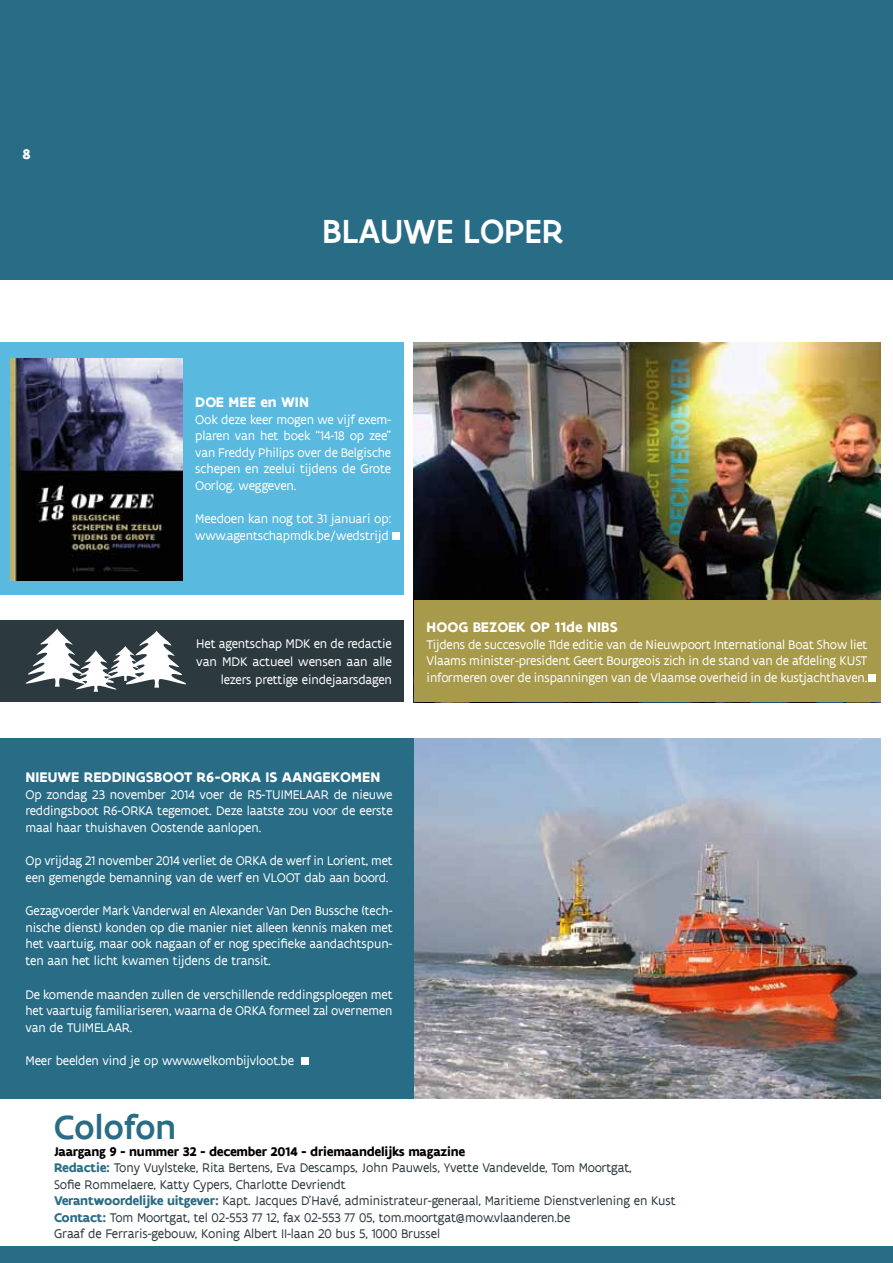
<style>
.page{position:relative;width:893px;height:1263px;background:#fff}
.page>*{position:absolute;margin:0;border:0;box-sizing:border-box;transform-origin:0 0}
.t1{font:500 36px "Flanders Art Sans";color:#fff}
.t2{font:500 36px "Flanders Art Sans";color:#286c86}
.t3{font:700 15px "Flanders Art Sans";color:#fff}
.t4{font:13.5px/16.5px "Flanders Art Sans";letter-spacing:-.01em;color:#fff;text-align:justify}
.t5{font:13.5px/16.5px "Flanders Art Sans";letter-spacing:-.01em;color:#2c393f}
.s1{font-weight:700;color:#000}
.s2{font-weight:700;color:#286c86}
</style>
<div class="page">
<div style="left:0;top:0;width:893px;height:280px;background:#286c86"></div>
<div style="left:0;top:1246px;width:893px;height:17px;background:#286c86"></div>
<div style="left:0;top:620px;width:404px;height:82px;background:#2c393f"></div>
<img style="left:414px;top:342px;width:466px;height:259px">
<div style="left:414px;top:601px;width:466px;height:101px;background:#a89a4b"></div>
<img style="left:414px;top:738px;width:466px;height:360px">
<div style="left:0;top:738px;width:414px;height:360px;background:#286c86"></div>
<svg style="left:25px;top:628px;width:161px;height:64px"></svg>
<div style="left:0;top:342px;width:404px;height:252px;background:#5ab9df"></div>
<img style="left:11px;top:358px;width:172px;height:222px">
<div style="left:301px;top:1057px;width:8px;height:8px;background:#fff"></div>
<div style="left:392px;top:532px;width:8px;height:8px;background:#fff"></div>
<div style="left:868px;top:674px;width:8px;height:8px;background:#fff"></div>
<p class="t3" style="left:23px;top:145px;width:10px">8</p>
<h1 class="t1" style="left:322px;top:208px;width:243px">BLAUWE LOPER</h1>
<p class="t3" style="left:195px;top:393px;width:115px">DOE MEE en WIN</p>
<p class="t4" style="left:195px;top:411px;width:197px">Ook deze keer mogen we vijf exem&shy;plaren van het boek “14-18 op zee” van Freddy Philips over de Belgische schepen en zeelui tijdens de Grote Oorlog. weggeven.</p>
<p class="t4" style="left:195px;top:511px;width:197px">Meedoen kan nog tot 31 januari op: www.agentschapmdk.be/wedstrijd</p>
<p class="t4" style="left:196px;top:635px;width:197px;line-height:18px;text-align:right">Het agentschap MDK en de redactie van MDK actueel wensen aan alle lezers prettige eindejaarsdagen</p>
<p class="t3" style="left:427px;top:618px;width:193px">HOOG BEZOEK OP 11de NIBS</p>
<p class="t4" style="left:427px;top:636px;width:442px">Tijdens de succesvolle 11de editie van de Nieuwpoort International Boat Show liet Vlaams minister-president Geert Bourgeois zich in de stand van de afdeling KUST informeren over de inspanningen van de Vlaamse overheid in de kustjachthaven.</p>
<p class="t3" style="left:26px;top:768px;width:356px">NIEUWE REDDINGSBOOT R6-ORKA IS AANGEKOMEN</p>
<p class="t4" style="left:26px;top:786px;width:369px">Op zondag 23 november 2014 voer de R5-TUIMELAAR de nieuwe reddingsboot R6-ORKA tegemoet. Deze laatste zou voor de eerste maal haar thuishaven Oostende aanlopen.</p>
<p class="t4" style="left:26px;top:853px;width:369px">Op vrijdag 21 november 2014 verliet de ORKA de werf in Lorient, met een gemengde bemanning van de werf en VLOOT dab aan boord.</p>
<p class="t4" style="left:26px;top:903px;width:369px">Gezagvoerder Mark Vanderwal en Alexander Van Den Bussche (tech&shy;nische dienst) konden op die manier niet alleen kennis maken met het vaartuig, maar ook nagaan of er nog specifieke aandachtspun&shy;ten aan het licht kwamen tijdens de transit.</p>
<p class="t4" style="left:26px;top:986px;width:369px">De komende maanden zullen de verschillende reddingsploegen met het vaartuig familiariseren, waarna de ORKA formeel zal overnemen van de TUIMELAAR.</p>
<p class="t4" style="left:26px;top:1052px;width:270px">Meer beelden vind je op www.welkombijvloot.be</p>
<h1 class="t2" style="left:54px;top:1105px;width:123px">Colofon</h1>
<p class="t5" style="left:54px;top:1143px;width:623px"><span class="s1">Jaargang 9 - nummer 32 - december 2014 - driemaandelijks magazine<br></span><span class="s2">Redactie:</span> Tony Vuylsteke, Rita Bertens, Eva Descamps, John Pauwels, Yvette Vandevelde, Tom Moortgat,<br>Sofie Rommelaere, Katty Cypers, Charlotte Devriendt<br><span class="s2">Verantwoordelijke uitgever:</span> Kapt. Jacques D’Havé, administrateur-generaal, Maritieme Dienstverlening en Kust <span class="s2">Contact:</span> Tom Moortgat, tel 02-553 77 12, fax 02-553 77 05, tom.moortgat@mow.vlaanderen.be<br>Graaf de Ferraris-gebouw, Koning Albert II-laan 20 bus 5, 1000 Brussel</p>
</div>
